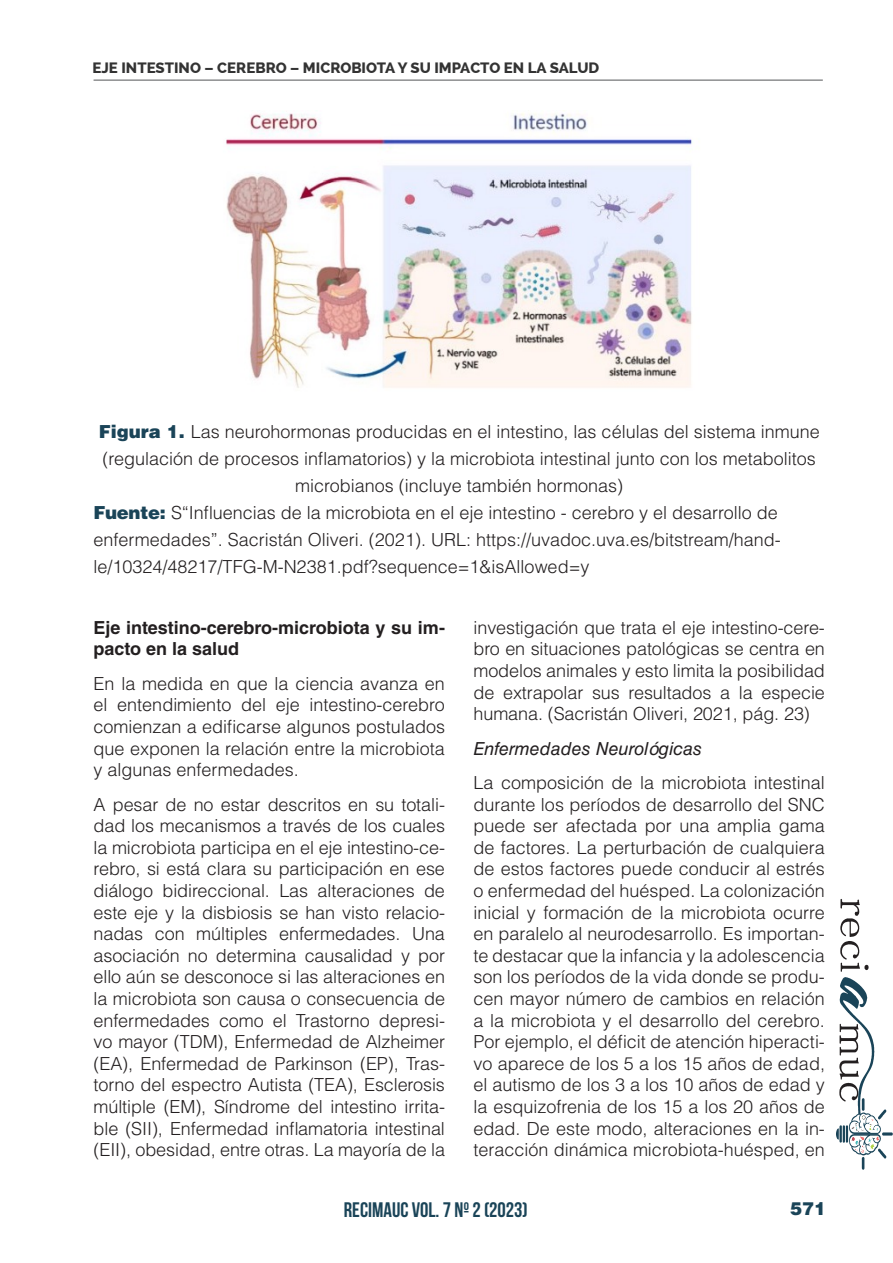
<style>
.page{position:relative;width:893px;height:1263px;background:#fff}
.page>*{position:absolute;margin:0;border:0;box-sizing:border-box;transform-origin:0 0}
.t1{font:700 21px "Bebas Neue";color:#1a4458}
.t2{font:300 18px/21.6px "Helvetica LT Std";color:#231f20;text-align:justify}
.t3{font:700 18px/21.6px "Helvetica LT Std";color:#231f20}
.t4{font:italic 18px "Helvetica LT Std";color:#231f20}
.t5{font:900 18px "Helvetica LT Std";color:#1a4458}
.t6{font:800 15px "Raleway";color:#333}
.s1{font-weight:900;color:#1a4458}
</style>
<div class="page">
<hr style="left:94px;top:80px;width:729px;height:1px;background:#545557">
<svg style="left:836px;top:899px;width:57px;height:271px"></svg>
<img style="left:226px;top:113px;width:466px;height:275px">
<p class="t6" style="left:92px;top:59px;width:508px">EJE INTESTINO – CEREBRO – MICROBIOTA Y SU IMPACTO EN LA SALUD</p>
<p class="t2" style="left:99px;top:417px;width:722px;line-height:27px;text-align:center"><span class="s1">Figura 1.</span> Las neurohormonas producidas en el intestino, las células del sistema inmune (regulación de procesos inflamatorios) y la microbiota intestinal junto con los metabolitos microbianos (incluye también hormonas)</p>
<p class="t2" style="left:94px;top:498px;width:689px;line-height:27px;text-align:left"><span class="s1">Fuente:</span> S“Influencias de la microbiota en el eje intestino - cerebro y el desarrollo de enfermedades”. Sacristán Oliveri. (2021). URL: https://uvadoc.uva.es/bitstream/hand&shy;le/10324/48217/TFG-M-N2381.pdf?sequence=1&amp;isAllowed=y</p>
<p class="t3" style="left:94px;top:616px;width:353px">Eje intestino-cerebro-microbiota y su im&shy;pacto en la salud</p>
<p class="t2" style="left:94px;top:672px;width:353px">En la medida en que la ciencia avanza en el entendimiento del eje intestino-cerebro comienzan a edificarse algunos postulados que exponen la relación entre la microbiota y algunas enfermedades.</p>
<p class="t2" style="left:94px;top:793px;width:353px">A pesar de no estar descritos en su totali&shy;dad los mecanismos a través de los cuales la microbiota participa en el eje intestino-ce&shy;rebro, si está clara su participación en ese diálogo bidireccional. Las alteraciones de este eje y la disbiosis se han visto relacio&shy;nadas con múltiples enfermedades. Una asociación no determina causalidad y por ello aún se desconoce si las alteraciones en la microbiota son causa o consecuencia de enfermedades como el Trastorno depresi&shy;vo mayor (TDM), Enfermedad de Alzheimer (EA), Enfermedad de Parkinson (EP), Tras&shy;torno del espectro Autista (TEA), Esclerosis múltiple (EM), Síndrome del intestino irrita&shy;ble (SII), Enfermedad inflamatoria intestinal (EII), obesidad, entre otras. La mayoría de la</p>
<p class="t2" style="left:473px;top:616px;width:353px">investigación que trata el eje intestino-cere&shy;bro en situaciones patológicas se centra en modelos animales y esto limita la posibilidad de extrapolar sus resultados a la especie humana. (Sacristán Oliveri, 2021, pág. 23)</p>
<p class="t4" style="left:473px;top:738px;width:230px">Enfermedades Neurológicas</p>
<p class="t2" style="left:473px;top:771px;width:353px">La composición de la microbiota intestinal durante los períodos de desarrollo del SNC puede ser afectada por una amplia gama de factores. La perturbación de cualquiera de estos factores puede conducir al estrés o enfermedad del huésped. La colonización inicial y formación de la microbiota ocurre en paralelo al neurodesarrollo. Es importan&shy;te destacar que la infancia y la adolescencia son los períodos de la vida donde se produ&shy;cen mayor número de cambios en relación a la microbiota y el desarrollo del cerebro.<br>Por ejemplo, el déficit de atención hiperacti&shy;vo aparece de los 5 a los 15 años de edad, el autismo de los 3 a los 10 años de edad y la esquizofrenia de los 15 a los 20 años de edad. De este modo, alteraciones en la in&shy;teracción dinámica microbiota-huésped, en</p>
<p class="t1" style="left:344px;top:1198px;width:185px">RECIMAUC VOL. 7 Nº 2 (2023)</p>
<p class="t5" style="left:790px;top:1197px;width:38px">571</p>
</div>
